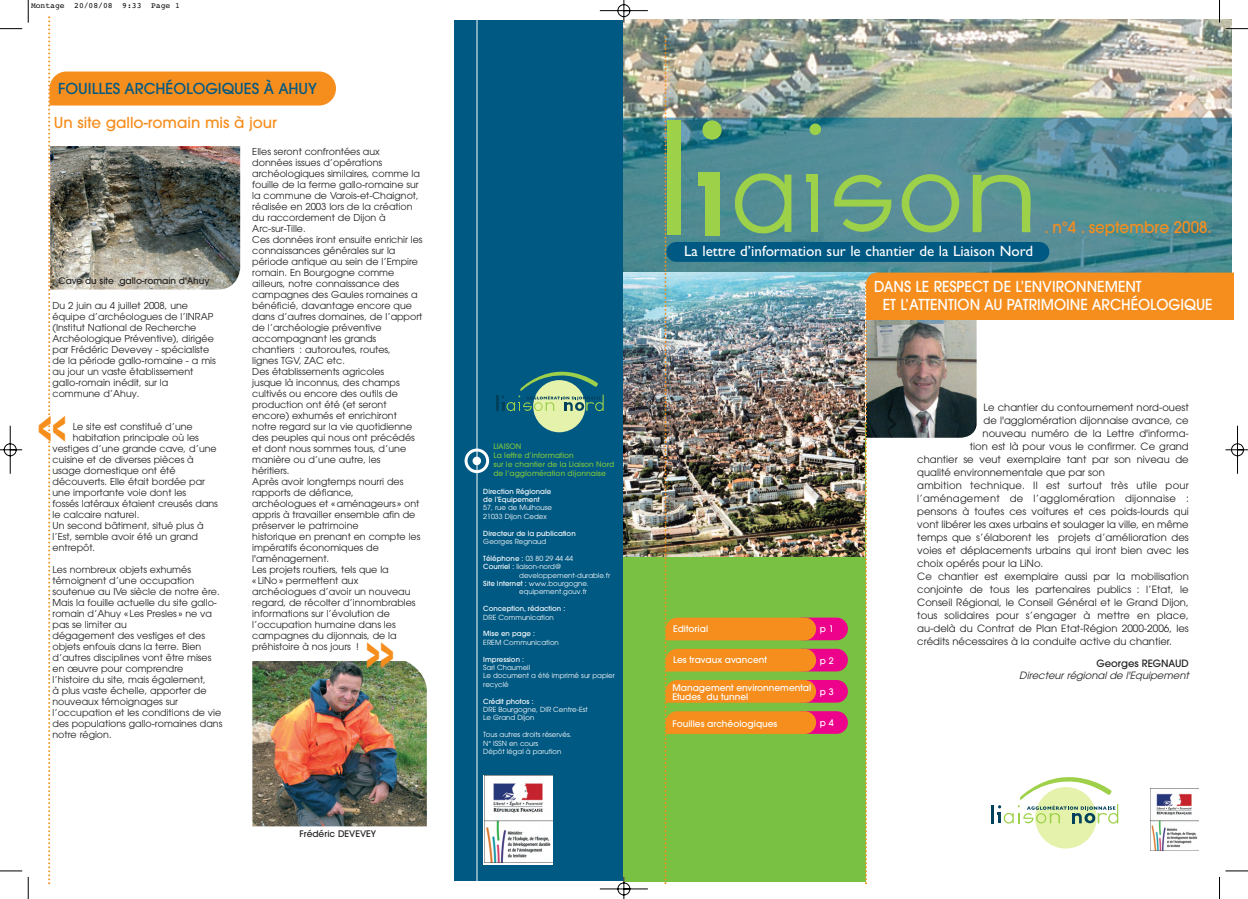
<style>
.page{position:relative;width:1248px;height:899px;background:#fff}
.page>*{position:absolute;margin:0;border:0;box-sizing:border-box;transform-origin:0 0}
.t1{font:700 44.4px "Avant Garde";color:#f68e1e;scale:.53 1}
.t2{font:500 16px "Avant Garde";color:#f68e1e;scale:.95 1}
.t3{font:500 15px/18px "Avant Garde";color:#fff;scale:.95 1}
.t4{font:15px "Gill Sans";color:#fff}
.t5{font:500 15px "Avant Garde";color:#005983}
.t6{font:500 15px "Avant Garde";color:#f68e1e}
.t7{font:10px "Avant Garde";color:#231f20}
.t8{font:10px "Avant Garde";letter-spacing:.02em;color:#231f20}
.t9{font:italic 10px "Avant Garde";color:#231f20}
.t10{font:500 10px "Avant Garde";color:#231f20}
.t11{font:9.5px/11px "Avant Garde";color:#231f20}
.t12{font:500 9px/9px "Avant Garde";color:#fff}
.t13{font:500 9px "Avant Garde";color:#231f20}
.t14{font:8px "Courier";color:#000}
.t15{font:500 7.5px/9px "Avant Garde";color:#79c142}
.t16{font:7px/8.4px "Avant Garde";color:#fff}
.t17{font:500 7px/8.4px "Avant Garde";color:#fff}
.s1{font-weight:400}
.s2{font-weight:500}
</style>
<div class="page">
<img style="left:0;top:0;width:1247px;height:899px">
<p class="t14" style="left:31px;top:3px;width:150px">Montage 20/08/08 9:33 Page 1</p>
<h3 class="t5" style="left:58px;top:82px;width:260px">FOUILLES ARCHÉOLOGIQUES À AHUY</h3>
<h3 class="t6" style="left:54px;top:117px;width:225px">Un site gallo-romain mis à jour</h3>
<p class="t13" style="left:59px;top:277px;width:152px">Cave du site gallo-romain d'Ahuy</p>
<p class="t11" style="left:52px;top:300px;width:165px">Du 2 juin au 4 juillet 2008, une équipe d’archéologues de l’INRAP (Institut National de Recherche<br>Archéologique Préventive), dirigée par Frédéric Devevey - spécialiste de la période gallo-romaine - a mis au jour un vaste établissement gallo-romain inédit, sur la commune d’Ahuy.</p>
<p class="t11" style="left:73px;top:421px;width:121px">Le site est constitué d’une</p>
<p class="t11" style="left:73px;top:432px;width:128px">habitation principale où les</p>
<p class="t11" style="left:52px;top:443px;width:166px">vestiges d’une grande cave, d’une</p>
<p class="t11" style="left:52px;top:454px;width:143px">cuisine et de diverses pièces à</p>
<p class="t11" style="left:52px;top:465px;width:125px">usage domestique ont été</p>
<p class="t11" style="left:52px;top:476px;width:154px">découverts. Elle était bordée par</p>
<p class="t11" style="left:52px;top:487px;width:135px">une importante voie dont les</p>
<p class="t11" style="left:52px;top:498px;width:167px">fossés latéraux étaient creusés dans</p>
<p class="t11" style="left:52px;top:509px;width:88px">le calcaire naturel.</p>
<p class="t11" style="left:52px;top:520px;width:152px">Un second bâtiment, situé plus à</p>
<p class="t11" style="left:52px;top:531px;width:147px">l’Est, semble avoir été un grand</p>
<p class="t11" style="left:52px;top:542px;width:44px">entrepôt.</p>
<p class="t11" style="left:52px;top:564px;width:171px">Les nombreux objets exhumés témoignent d’une occupation soutenue au IVe siècle de notre ère.<br>Mais la fouille actuelle du site gallo&shy;romain d’Ahuy « Les Presles » ne va pas se limiter au<br>dégagement des vestiges et des objets enfouis dans la terre. Bien d’autres disciplines vont être mises en œuvre pour comprendre l’histoire du site, mais également,<br>à plus vaste échelle, apporter de nouveaux témoignages sur l’occupation et les conditions de vie des populations gallo-romaines dans notre région.</p>
<h1 class="t1" style="left:38px;top:406px;width:54px">&lt;&lt;</h1>
<p class="t11" style="left:252px;top:147px;width:172px">Elles seront confrontées aux<br>données issues d’opérations archéologiques similaires, comme la fouille de la ferme gallo-romaine sur la commune de Varois-et-Chaignot, réalisée en 2003 lors de la création du raccordement de Dijon à<br>Arc-sur-Tille.<br>Ces données iront ensuite enrichir les connaissances générales sur la période antique au sein de l’Empire romain. En Bourgogne comme ailleurs, notre connaissance des campagnes des Gaules romaines a bénéficié, davantage encore que dans d’autres domaines, de l’apport de l’archéologie préventive accompagnant les grands<br>chantiers : autoroutes, routes,<br>lignes TGV, ZAC etc.<br>Des établissements agricoles<br>jusque là inconnus, des champs cultivés ou encore des outils de production ont été (et seront encore) exhumés et enrichiront notre regard sur la vie quotidienne des peuples qui nous ont précédés et dont nous sommes tous, d’une manière ou d’une autre, les<br>héritiers.<br>Après avoir longtemps nourri des rapports de défiance,<br>archéologues et « aménageurs » ont appris à travailler ensemble afin de préserver le patrimoine<br>historique en prenant en compte les impératifs économiques de l'aménagement.<br>Les projets routiers, tels que la<br>« LiNo » permettent aux archéologues d’avoir un nouveau regard, de récolter d’innombrables informations sur l’évolution de l’occupation humaine dans les campagnes du dijonnais, de la préhistoire à nos jours !</p>
<h1 class="t1" style="left:394px;top:677px;width:54px;rotate:-180deg">&lt;&lt;</h1>
<p class="t13" style="left:299px;top:830px;width:78px">Frédéric DEVEVEY</p>
<p class="t15" style="left:493px;top:442px;width:122px">LIAISON<br>La lettre d’information<br>sur le chantier de la Liaison Nord de l’agglomération dijonnaise</p>
<p class="t17" style="left:483px;top:487px;width:69px">Direction Régionale de l’Equipement</p>
<p class="t16" style="left:483px;top:504px;width:70px">57, rue de Mulhouse<br>21033 Dijon Cedex</p>
<p class="t17" style="left:483px;top:529px;width:94px">Directeur de la publication</p>
<p class="t16" style="left:483px;top:538px;width:65px">Georges Regnaud</p>
<p class="t17" style="left:483px;top:554px;width:91px">Téléphone : <span class="s1">03 80 29 44 44</span></p>
<p class="t16" style="left:483px;top:563px;width:79px"><span class="s2">Courriel :</span> liaison-nord@</p>
<p class="t16" style="left:519px;top:571px;width:92px">developpement-durable.fr</p>
<p class="t16" style="left:483px;top:580px;width:107px"><span class="s2">Site Internet :</span> www.bourgogne.</p>
<p class="t16" style="left:519px;top:588px;width:69px">equipement.gouv.fr</p>
<p class="t17" style="left:483px;top:605px;width:84px">Conception, rédaction :</p>
<p class="t16" style="left:483px;top:613px;width:72px">DRE Communication</p>
<p class="t17" style="left:483px;top:630px;width:53px">Mise en page :</p>
<p class="t16" style="left:483px;top:638px;width:77px">EREM Communication</p>
<p class="t17" style="left:483px;top:655px;width:42px">Impression :</p>
<p class="t16" style="left:483px;top:664px;width:133px">Sarl Chaumeil<br>Le document a été imprimé sur papier recyclé</p>
<p class="t17" style="left:483px;top:697px;width:52px">Crédit photos :</p>
<p class="t16" style="left:483px;top:706px;width:106px">DRE Bourgogne, DIR Centre-Est<br>Le Grand Dijon</p>
<p class="t16" style="left:483px;top:731px;width:90px">Tous autres droits réservés.<br>N° ISSN en cours<br>Dépôt légal à parution</p>
<h3 class="t4" style="left:684px;top:246px;width:350px">La lettre d’information sur le chantier de la Liaison Nord</h3>
<h2 class="t2" style="left:1044px;top:221px;width:177px">. n°4 . septembre 2008.</h2>
<p class="t12" style="left:673px;top:625px;width:37px">Editorial</p>
<p class="t12" style="left:819px;top:625px;width:15px">p 1</p>
<p class="t12" style="left:819px;top:656px;width:15px">p 2</p>
<p class="t12" style="left:819px;top:688px;width:15px">p 3</p>
<p class="t12" style="left:819px;top:719px;width:15px">p 4</p>
<p class="t12" style="left:673px;top:655px;width:95px">Les travaux avancent</p>
<p class="t12" style="left:672px;top:684px;width:140px">Management environnemental<br>Etudes du tunnel</p>
<p class="t12" style="left:672px;top:720px;width:106px">Fouilles archéologiques</p>
<h3 class="t3" style="left:882px;top:279px;width:349px;text-indent:-9px">DANS LE RESPECT DE L’ENVIRONNEMENT<br>ET L’ATTENTION AU PATRIMOINE ARCHÉOLOGIQUE</h3>
<p class="t7" style="left:983px;top:404px;width:207px">Le chantier du contournement nord-ouest</p>
<p class="t7" style="left:983px;top:417px;width:207px">de l'agglomération dijonnaise avance, ce</p>
<p class="t7" style="left:982px;top:430px;width:208px">nouveau numéro de la Lettre d'informa-</p>
<p class="t7" style="left:969px;top:443px;width:220px">tion est là pour vous le confirmer. Ce grand</p>
<p class="t7" style="left:917px;top:456px;width:273px">chantier se veut exemplaire tant par son niveau de</p>
<p class="t7" style="left:917px;top:469px;width:189px">qualité environnementale que par son</p>
<p class="t8" style="left:917px;top:482px;width:273px">ambition technique. Il est surtout très utile pour</p>
<p class="t8" style="left:917px;top:495px;width:273px">l’aménagement de l’agglomération dijonnaise :</p>
<p class="t7" style="left:917px;top:508px;width:273px">pensons à toutes ces voitures et ces poids-lourds qui</p>
<p class="t7" style="left:917px;top:521px;width:273px">vont libérer les axes urbains et soulager la ville, en même</p>
<p class="t7" style="left:917px;top:534px;width:273px">temps que s’élaborent les projets d’amélioration des</p>
<p class="t7" style="left:917px;top:547px;width:273px">voies et déplacements urbains qui iront bien avec les</p>
<p class="t7" style="left:917px;top:560px;width:127px">choix opérés pour la LiNo.</p>
<p class="t7" style="left:917px;top:573px;width:273px">Ce chantier est exemplaire aussi par la mobilisation</p>
<p class="t7" style="left:917px;top:586px;width:273px">conjointe de tous les partenaires publics : l’Etat, le</p>
<p class="t7" style="left:917px;top:599px;width:273px">Conseil Régional, le Conseil Général et le Grand Dijon,</p>
<p class="t7" style="left:917px;top:612px;width:273px">tous solidaires pour s’engager à mettre en place,</p>
<p class="t7" style="left:917px;top:625px;width:273px">au-delà du Contrat de Plan Etat-Région 2000-2006, les</p>
<p class="t7" style="left:917px;top:638px;width:256px">crédits nécessaires à la conduite active du chantier.</p>
<p class="t10" style="left:1096px;top:659px;width:94px">Georges REGNAUD</p>
<p class="t9" style="left:1019px;top:671px;width:171px">Directeur régional de l'Equipement</p>
</div>
